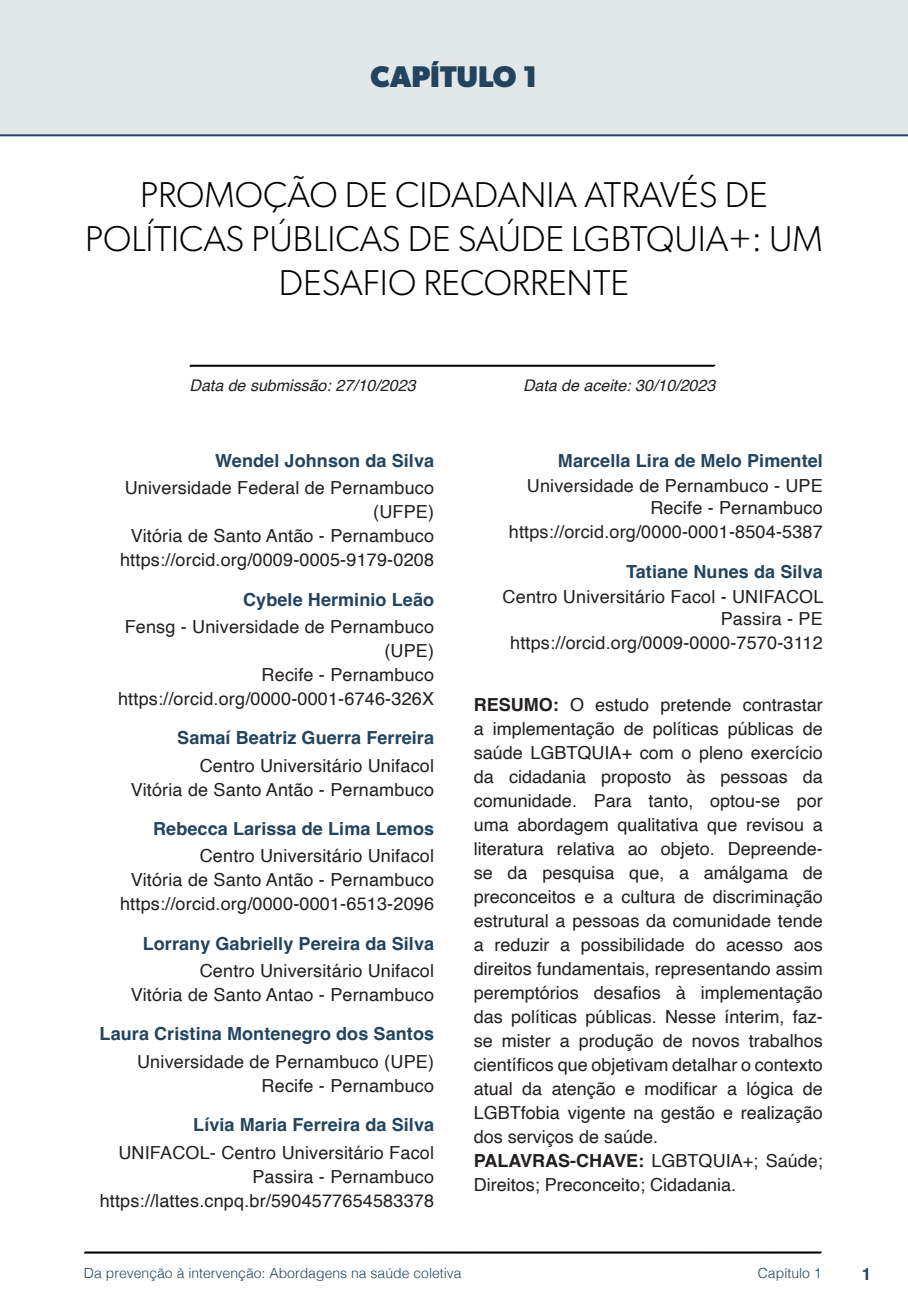
<style>
.page{position:relative;width:908px;height:1304px;background:#fff}
.page>*{position:absolute;margin:0;border:0;box-sizing:border-box;transform-origin:0 0}
.nome_artigos{font:300 36px/44px "Gibson";color:#000;text-align:center}
.capítulos{font:700 30px "Gibson";color:#23445f}
.info_autores{font:18px/24px "Helvetica";letter-spacing:.01em;color:#231f20;text-align:right}
.Resumos_e_PC_TXT{font:18px/24px "Helvetica";color:#231f20;text-align:justify}
.nome_autores{font:700 18px "Helvetica";letter-spacing:.005em;color:#23445f}
.t1{font:700 16.8px "Helvetica";color:#23445f}
.data{font:italic 16px "Helvetica";color:#231f20}
.t2{font:300 14px "Helvetica";color:#23445f}
.s1{font-weight:700}
</style>
<div class="page">
<svg style="left:84px;top:1251px;width:737px;height:3px;background:#515151"></svg>
<div style="left:0;top:0;width:907px;height:136px;background:#e2e7e9"></div>
<svg style="left:189px;top:364px;width:526px;height:3px;background:#4f4f4f"></svg>
<div style="left:64px;top:74px;width:61px;height:54px;background:#e2e7e9"></div>
<p class="capítulos" style="left:370px;top:58px;width:168px">CAPÍTULO 1</p>
<p class="nome_artigos" style="left:85px;top:172px;width:739px">PROMOÇÃO DE CIDADANIA ATRAVÉS DE<br>POLÍTICAS PÚBLICAS DE SAÚDE LGBTQUIA+: UM<br>DESAFIO RECORRENTE</p>
<p class="data" style="left:189px;top:373px;width:227px">Data de submissão: 27/10/2023</p>
<p class="data" style="left:523px;top:373px;width:194px">Data de aceite: 30/10/2023</p>
<p class="nome_autores" style="left:215px;top:450px;width:220px">Wendel Johnson da Silva</p>
<p class="info_autores" style="left:125px;top:477px;width:311px">Universidade Federal de Pernambuco (UFPE)</p>
<p class="info_autores" style="left:131px;top:525px;width:304px">Vitória de Santo Antão - Pernambuco</p>
<p class="info_autores" style="left:120px;top:549px;width:315px">https://orcid.org/0009-0005-9179-0208</p>
<p class="nome_autores" style="left:243px;top:588px;width:192px">Cybele Herminio Leão</p>
<p class="info_autores" style="left:125px;top:615px;width:311px">Fensg - Universidade de Pernambuco (UPE)</p>
<p class="info_autores" style="left:261px;top:663px;width:174px">Recife - Pernambuco</p>
<p class="info_autores" style="left:118px;top:687px;width:317px">https://orcid.org/0000-0001-6746-326X</p>
<p class="nome_autores" style="left:177px;top:727px;width:258px">Samaí Beatriz Guerra Ferreira</p>
<p class="info_autores" style="left:200px;top:754px;width:236px">Centro Universitário Unifacol</p>
<p class="info_autores" style="left:131px;top:778px;width:304px">Vitória de Santo Antão - Pernambuco</p>
<p class="nome_autores" style="left:153px;top:818px;width:282px">Rebecca Larissa de Lima Lemos</p>
<p class="info_autores" style="left:200px;top:845px;width:236px">Centro Universitário Unifacol</p>
<p class="info_autores" style="left:131px;top:869px;width:304px">Vitória de Santo Antão - Pernambuco</p>
<p class="info_autores" style="left:120px;top:893px;width:315px">https://orcid.org/0000-0001-6513-2096</p>
<p class="nome_autores" style="left:143px;top:932px;width:293px">Lorrany Gabrielly Pereira da Silva</p>
<p class="info_autores" style="left:200px;top:959px;width:236px">Centro Universitário Unifacol</p>
<p class="info_autores" style="left:131px;top:983px;width:304px">Vitória de Santo Antao - Pernambuco</p>
<p class="nome_autores" style="left:100px;top:1023px;width:336px">Laura Cristina Montenegro dos Santos</p>
<p class="info_autores" style="left:137px;top:1050px;width:298px">Universidade de Pernambuco (UPE)</p>
<p class="info_autores" style="left:261px;top:1074px;width:174px">Recife - Pernambuco</p>
<p class="nome_autores" style="left:193px;top:1114px;width:242px">Lívia Maria Ferreira da Silva</p>
<p class="info_autores" style="left:118px;top:1141px;width:317px">UNIFACOL- Centro Universitário Facol</p>
<p class="info_autores" style="left:252px;top:1165px;width:183px">Passira - Pernambuco</p>
<p class="info_autores" style="left:100px;top:1189px;width:336px">https://lattes.cnpq.br/5904577654583378</p>
<p class="nome_autores" style="left:557px;top:450px;width:266px">Marcella Lira de Melo Pimentel</p>
<p class="info_autores" style="left:526px;top:475px;width:297px">Universidade de Pernambuco - UPE</p>
<p class="info_autores" style="left:650px;top:497px;width:174px">Recife - Pernambuco</p>
<p class="info_autores" style="left:508px;top:521px;width:315px">https://orcid.org/0000-0001-8504-5387</p>
<p class="nome_autores" style="left:625px;top:560px;width:198px">Tatiane Nunes da Silva</p>
<p class="info_autores" style="left:502px;top:585px;width:322px">Centro Universitário Facol - UNIFACOL</p>
<p class="info_autores" style="left:720px;top:607px;width:104px">Passira - PE</p>
<p class="info_autores" style="left:510px;top:631px;width:314px">https://orcid.org/0009-0000-7570-3112</p>
<p class="Resumos_e_PC_TXT" style="left:473px;top:693px;width:350px"><span class="s1">RESUMO:</span> O estudo pretende contrastar a implementação de políticas públicas de saúde LGBTQUIA+ com o pleno exercício da cidadania proposto às pessoas da comunidade. Para tanto, optou-se por uma abordagem qualitativa que revisou a literatura relativa ao objeto. Depreende&shy;se da pesquisa que, a amálgama de preconceitos e a cultura de discriminação estrutural a pessoas da comunidade tende a reduzir a possibilidade do acesso aos direitos fundamentais, representando assim peremptórios desafios à implementação das políticas públicas. Nesse ínterim, faz&shy;se mister a produção de novos trabalhos científicos que objetivam detalhar o contexto atual da atenção e modificar a lógica de LGBTfobia vigente na gestão e realização dos serviços de saúde.</p>
<p class="Resumos_e_PC_TXT" style="left:473px;top:1149px;width:350px"><span class="s1">PALAVRAS-CHAVE:</span> LGBTQUIA+; Saúde;<br>Direitos; Preconceito; Cidadania.</p>
<p class="t2" style="left:84px;top:1261px;width:379px">Da prevenção à intervenção: Abordagens na saúde coletiva</p>
<p class="t2" style="left:757px;top:1261px;width:65px">Capítulo 1</p>
<p class="t1" style="left:861px;top:1264px;width:11px">1</p>
</div>
